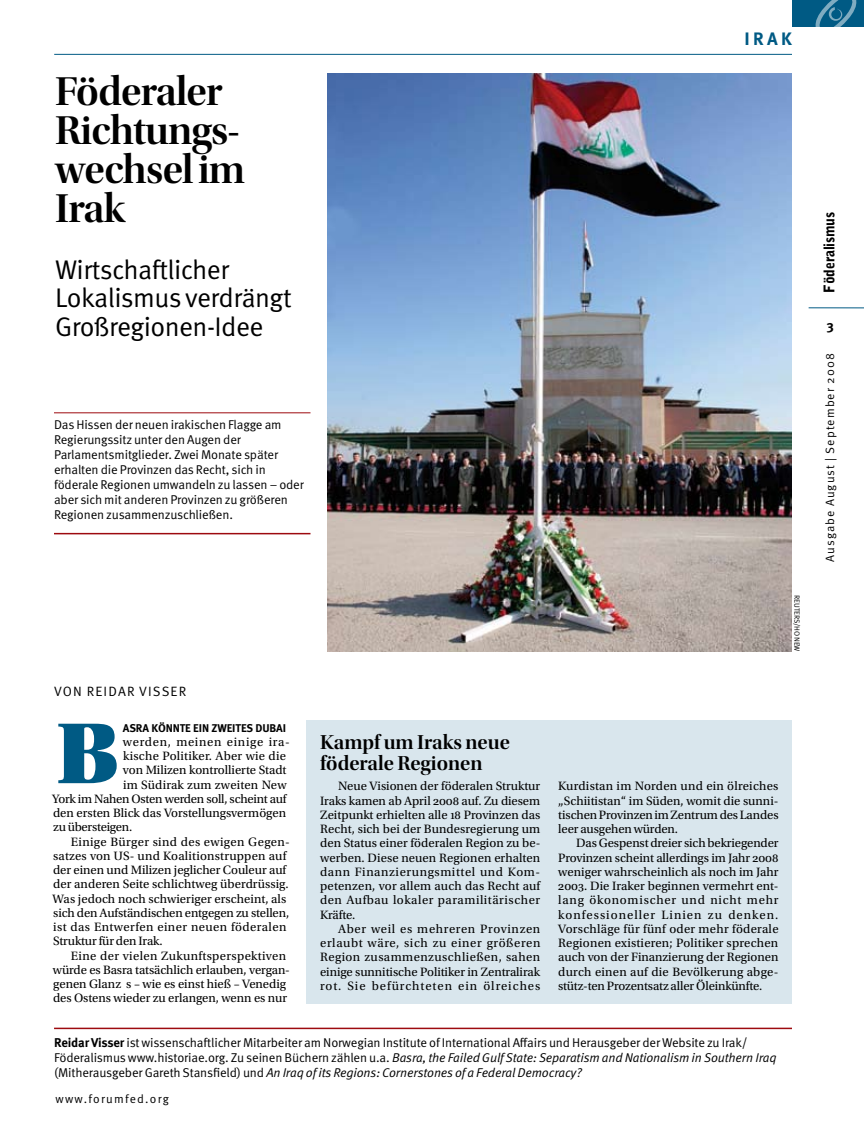
<style>
.page{position:relative;width:864px;height:1134px;background:#fff}
.page>*{position:absolute;margin:0;border:0;box-sizing:border-box;transform-origin:0 0}
.t1{font:91.5px "Utopia Std Black Headline";color:#005a84}
.t2{font:42px/39px "Utopia Std Semibold Disp";letter-spacing:-.02em;color:#000}
.t3{font:27px/28.5px "Meta OT";letter-spacing:-.02em;color:#000}
.t4{font:21px/21px "Utopia Std Semibold Disp";color:#000}
.t5{font:700 18px "Meta OT";color:#005a84}
.t6{font:900 14.7px "Bell Gothic Std";letter-spacing:-.015em;color:#000;scale:.95 1}
.t7{font:13.5px "Meta OT";letter-spacing:.09em;color:#000}
.t8{font:12.75px/14.2px "Utopia Std";color:#000;text-align:justify}
.t9{font:12.75px/15px "Meta OT";letter-spacing:-.01em;color:#000}
.t10{font:12.75px "Utopia Std";letter-spacing:.025em;color:#000}
.t11{font:12.75px "Utopia Std";letter-spacing:-.02em;color:#000}
.t12{font:12.75px "Utopia Std";letter-spacing:.03em;color:#000}
.t13{font:12.75px "Utopia Std";letter-spacing:.05em;color:#000}
.t14{font:12px "Meta OT";letter-spacing:.09em;color:#000}
.t15{font:700 11.25px "Meta OT";letter-spacing:-.01em;color:#000}
.t16{font:7.5px "Meta OT";color:#000}
.s1{font-weight:700}
.s2{font-style:italic}
</style>
<div class="page">
<div style="left:792px;top:0;width:72px;height:27px;background:#005a84"></div>
<svg style="left:815px;top:0;width:42px;height:27px"></svg>
<hr style="left:54px;top:1028px;width:738px;height:1px;background:#9d0a0f">
<hr style="left:54px;top:54px;width:738px;height:1px;background:#005a84">
<img style="left:328px;top:73px;width:464px;height:579px">
<div style="left:307px;top:720px;width:485px;height:283px;background:#d9e6ed"></div>
<hr style="left:54px;top:412px;width:256px;height:1px;background:#9d0a0f">
<hr style="left:54px;top:533px;width:256px;height:1px;background:#9d0a0f">
<hr style="left:809px;top:307px;width:55px;height:1px;background:#005a84">
<h2 class="t2" style="left:55px;top:72px;width:191px">Föderaler<br>Richtungs&shy;wechsel im<br>Irak</h2>
<h3 class="t3" style="left:55px;top:256px;width:238px">Wirtschaftlicher<br>Lokalismus verdrängt<br>Großregionen-Idee</h3>
<h3 class="t5" style="left:744px;top:27px;width:49px">IRAK</h3>
<p class="t9" style="left:54px;top:418px;width:251px">Das Hissen der neuen irakischen Flagge am Regierungssitz unter den Augen der Parlamentsmitglieder. Zwei Monate später erhalten die Provinzen das Recht, sich in föderale Regionen umwandeln zu lassen – oder aber sich mit anderen Provinzen zu größeren Regionen zusammenzuschließen.</p>
<p class="t7" style="left:54px;top:683px;width:134px">VON REIDAR VISSER</p>
<p class="t15" style="left:123px;top:721px;width:8px">ASRA</p>
<p class="t15" style="left:152px;top:721px;width:67px">KÖNNTE EIN ZWEI</p>
<p class="t15" style="left:236px;top:721px;width:47px">TES DUBAI</p>
<p class="t13" style="left:123px;top:735px;width:168px">werden, meinen einige ira-</p>
<p class="t8" style="left:123px;top:749px;width:164px">kische Politiker. Aber wie die</p>
<p class="t8" style="left:123px;top:763px;width:165px">von Milizen kontrollierte Stadt</p>
<p class="t8" style="left:123px;top:778px;width:165px">im Südirak zum zweiten New</p>
<p class="t11" style="left:52px;top:792px;width:236px">York im Nahen Osten werden soll, scheint auf</p>
<p class="t8" style="left:53px;top:806px;width:235px">den ersten Blick das Vorstellungsvermögen</p>
<p class="t11" style="left:53px;top:820px;width:80px">zu übersteigen.</p>
<p class="t10" style="left:71px;top:835px;width:221px">Einige Bürger sind des ewigen Gegen-</p>
<p class="t8" style="left:53px;top:849px;width:235px">satzes von US- und Koalitionstruppen auf</p>
<p class="t8" style="left:53px;top:863px;width:235px">der einen und Milizen jeglicher Couleur auf</p>
<p class="t8" style="left:53px;top:877px;width:237px">der anderen Seite schlichtweg überdrüssig.</p>
<p class="t8" style="left:53px;top:892px;width:235px">Was jedoch noch schwieriger erscheint, als</p>
<p class="t8" style="left:53px;top:906px;width:238px">sich den Aufständischen entgegen zu stellen,</p>
<p class="t12" style="left:53px;top:920px;width:235px">ist das Entwerfen einer neuen föderalen</p>
<p class="t8" style="left:53px;top:934px;width:111px">Struktur für den Irak.</p>
<p class="t10" style="left:71px;top:949px;width:217px">Eine der vielen Zukunftsperspektiven</p>
<p class="t8" style="left:53px;top:963px;width:238px">würde es Basra tatsächlich erlauben, vergan-</p>
<p class="t8" style="left:53px;top:977px;width:234px">genen Glanz s – wie es einst hieß – Venedig</p>
<p class="t8" style="left:53px;top:991px;width:236px">des Ostens wieder zu erlangen, wenn es nur</p>
<h1 class="t1" style="left:57px;top:706px;width:63px">B</h1>
<h3 class="t4" style="left:320px;top:732px;width:191px">Kampf um Iraks neue föderale Regionen</h3>
<p class="t8" style="left:320px;top:779px;width:222px;text-indent:18px">Neue Visionen der föderalen Struktur Iraks kamen ab April 2008 auf. Zu diesem Zeitpunkt erhielten alle 18 Provinzen das Recht, sich bei der Bundesregierung um den Status einer föderalen Region zu be&shy;werben. Diese neuen Regionen erhalten dann Finanzierungsmittel und Kom&shy;petenzen, vor allem auch das Recht auf den Aufbau lokaler paramilitärischer Kräfte.</p>
<p class="t8" style="left:320px;top:922px;width:222px;text-indent:18px">Aber weil es mehreren Provinzen erlaubt wäre, sich zu einer größeren Region zusammenzuschließen, sahen einige sunnitische Politiker in Zentralirak rot. Sie befürchteten ein ölreiches</p>
<p class="t16" style="left:802px;top:595px;width:57px;rotate:90deg">Reuters/Ho New</p>
<p class="t8" style="left:558px;top:779px;width:222px">Kurdistan im Norden und ein ölreiches „Schiitistan“ im Süden, womit die sunni&shy;tischen Provinzen im Zentrum des Landes leer ausgehen würden.</p>
<p class="t8" style="left:558px;top:836px;width:222px;text-indent:18px">Das Gespenst dreier sich bekriegender Provinzen scheint allerdings im Jahr 2008 weniger wahrscheinlich als noch im Jahr 2003. Die Iraker beginnen vermehrt ent&shy;lang ökonomischer und nicht mehr konfessioneller Linien zu denken.<br>Vorschläge für fünf oder mehr föderale Regionen existieren; Politiker sprechen auch von der Finanzierung der Regionen durch einen auf die Bevölkerung abge&shy;stütz-ten Prozentsatz aller Öleinkünfte.</p>
<p class="t9" style="left:54px;top:1035px;width:724px"><span class="s1">REIDAR VISSER</span> ist wissenschaftlicher Mitarbeiter am Norwegian Institute of International Affairs und Herausgeber der Website zu Irak/<br>Föderalismus www.historiae.org. Zu seinen Büchern zählen u.a. <span class="s2">Basra, the Failed Gulf State: Separatism and Nationalism in Southern Iraq </span>(Mitherausgeber Gareth Stansfield) und <span class="s2">An Iraq of its Regions: Cornerstones of a Federal Democracy?</span></p>
<p class="t14" style="left:56px;top:1091px;width:115px">www.forumfed.org</p>
<p class="t6" style="left:821px;top:293px;width:87px;rotate:-90deg">Föderalismus</p>
<p class="t14" style="left:823px;top:562px;width:210px;rotate:-90deg">Ausgabe August | September 2008</p>
</div>
